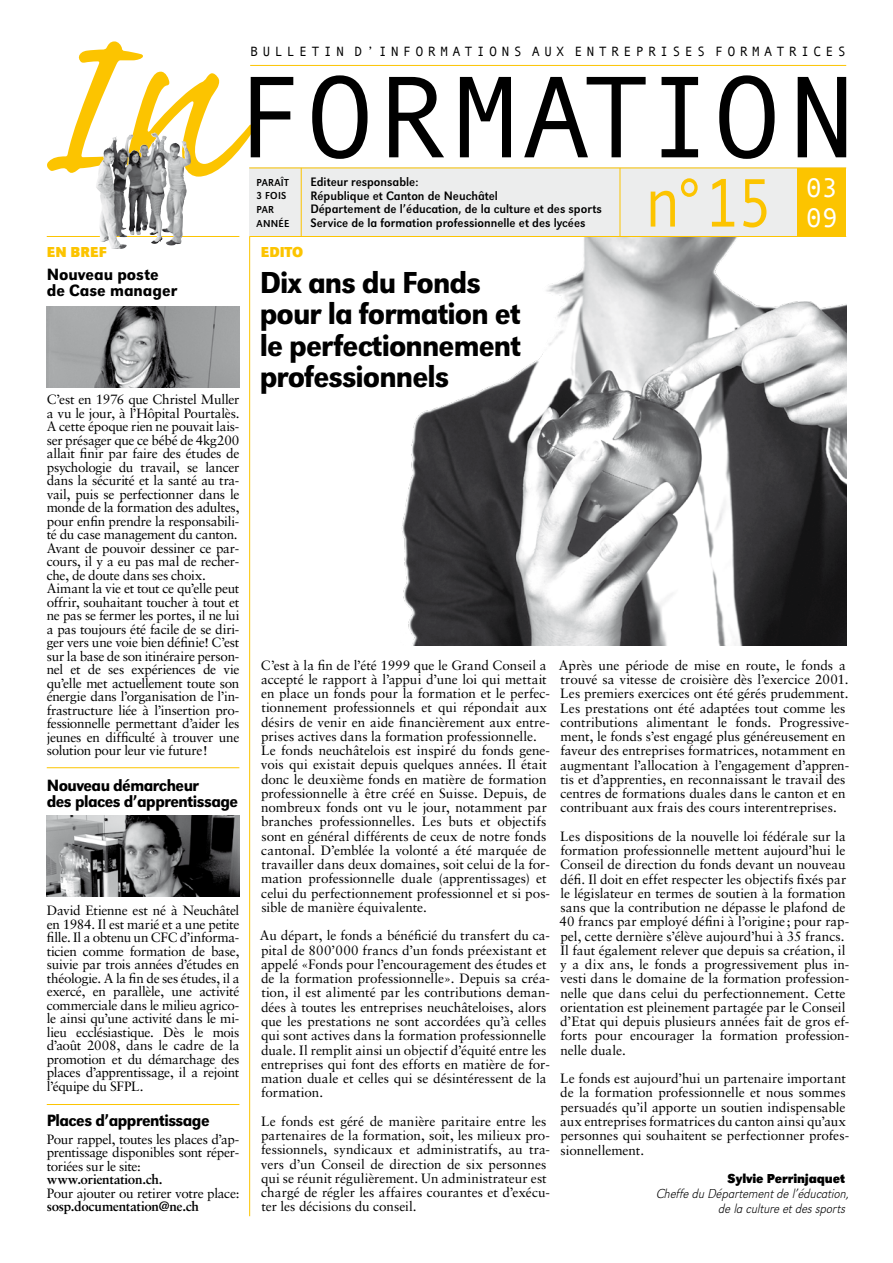
<style>
.page{position:relative;width:893px;height:1263px;background:#fff}
.page>*{position:absolute;margin:0;border:0;box-sizing:border-box;transform-origin:0 0}
.t1{font:68.7px "Andale Mono";color:#fcc400;scale:.9 1}
.t2{font:31.5px/31.5px "URW Grotesk T Medi Narr";letter-spacing:-.03em;color:#000}
.t3{font:27px/30px "Andale Mono";color:#fff}
.t4{font:16.95px/16.5px "URW Grotesk T Medi Narr";letter-spacing:-.03em;color:#000}
.t5{font:16.95px/16.5px "URW Grotesk T Medi Narr";color:#000}
.t6{font:15px "URW Grotesk T Bold Narr";color:#fcc400}
.t7{font:13.5px/14.2px "Sabon";letter-spacing:-.005em;color:#000}
.t8{font:13.5px/15px "URW Grotesk T Extr Ligh Narr Obli";letter-spacing:-.01em;color:#000;text-align:right}
.t9{font:13.5px "Andale Mono";letter-spacing:.31em;color:#000}
.t10{font:700 13.5px "Sabon";letter-spacing:-.02em;color:#000}
.t11{font:13.5px "Sabon";letter-spacing:-.025em;color:#000}
.t12{font:13.5px "URW Grotesk T Bold Narr";letter-spacing:-.01em;color:#000}
.t13{font:12.75px/13.5px "URW Grotesk T Regu Narr";color:#000}
.t14{font:10.5px/13.6px "URW Grotesk T Regu Narr";letter-spacing:.025em;color:#000}
</style>
<div class="page">
<img style="left:402px;top:237px;width:444px;height:409px">
<div style="left:249px;top:168px;width:597px;height:68px;background:#eceded"></div>
<hr style="left:47px;top:236px;width:192px;height:1px;background:#fcc400">
<div style="left:798px;top:168px;width:48px;height:69px;background:#fcc400"></div>
<svg style="left:47px;top:41px;width:246px;height:136px"></svg>
<svg style="left:312px;top:75px;width:56px;height:84px"></svg>
<svg style="left:389px;top:77px;width:55px;height:80px"></svg>
<svg style="left:460px;top:77px;width:51px;height:80px"></svg>
<svg style="left:524px;top:77px;width:122px;height:80px"></svg>
<svg style="left:662px;top:77px;width:36px;height:80px"></svg>
<svg style="left:719px;top:75px;width:56px;height:84px"></svg>
<svg style="left:798px;top:77px;width:48px;height:80px"></svg>
<hr style="left:249px;top:168px;width:597px;height:1px;background:#fcc400">
<hr style="left:250px;top:65px;width:596px;height:1px;background:#fcc400">
<hr style="left:250px;top:236px;width:596px;height:1px;background:#fcc400">
<hr style="left:620px;top:168px;width:1px;height:69px;background:#fcc400">
<hr style="left:301px;top:168px;width:1px;height:69px;background:#fcc400">
<hr style="left:249px;top:236px;width:1px;height:980px;background:#fcc400">
<img style="left:139px;top:133px;width:18px;height:25px">
<img style="left:47px;top:307px;width:192px;height:81px">
<img style="left:47px;top:815px;width:192px;height:81px">
<hr style="left:47px;top:767px;width:192px;height:1px;background:#fcc400">
<hr style="left:47px;top:1104px;width:192px;height:1px;background:#fcc400">
<p class="t9" style="left:250px;top:43px;width:597px">BULLETIN D’INFORMATIONS AUX ENTREPRISES FORMATRICES</p>
<p class="t14" style="left:257px;top:175px;width:34px">PARAÎT<br>3 FOIS<br>PAR<br>ANNÉE</p>
<h1 class="t1" style="left:644px;top:158px;width:145px">n°15</h1>
<p class="t13" style="left:310px;top:175px;width:293px">Editeur responsable:<br>République et Canton de Neuchâtel<br>Département de l’éducation, de la culture et des sports Service de la formation professionnelle et des lycées</p>
<h3 class="t3" style="left:806px;top:171px;width:34px">03<br>09</h3>
<p class="t6" style="left:47px;top:244px;width:61px">EN BREF</p>
<p class="t6" style="left:261px;top:243px;width:44px">EDITO</p>
<h2 class="t2" style="left:260px;top:266px;width:263px">Dix ans du Fonds pour la formation et le perfectionnement professionnels</h2>
<p class="t5" style="left:47px;top:266px;width:132px">Nouveau poste de Case manager</p>
<p class="t7" style="left:47px;top:393px;width:194px;line-height:13.5px">C’est en 1976 que Christel Muller a vu le jour, à l’Hôpital Pourtalès.<br>A cette époque rien ne pouvait lais&shy;ser présager que ce bébé de 4kg200 allait finir par faire des études de psychologie du travail, se lancer dans la sécurité et la santé au tra&shy;vail, puis se perfectionner dans le monde de la formation des adultes, pour enfin prendre la responsabili&shy;té du case management du canton.<br>Avant de pouvoir dessiner ce par&shy;cours, il y a eu pas mal de recher&shy;che, de doute dans ses choix.<br>Aimant la vie et tout ce qu’elle peut offrir, souhaitant toucher à tout et ne pas se fermer les portes, il ne lui a pas toujours été facile de se diri&shy;ger vers une voie bien définie! C’est sur la base de son itinéraire person&shy;nel et de ses expériences de vie qu’elle met actuellement toute son énergie dans l’organisation de l’in&shy;frastructure liée à l’insertion pro&shy;fessionnelle permettant d’aider les jeunes en difficulté à trouver une solution pour leur vie future!</p>
<p class="t4" style="left:47px;top:777px;width:193px">Nouveau démarcheur<br>des places d’apprentissage</p>
<p class="t7" style="left:261px;top:658px;width:291px">C’est à la fin de l’été 1999 que le Grand Conseil a accepté le rapport à l’appui d’une loi qui mettait en place un fonds pour la formation et le perfec&shy;tionnement professionnels et qui répondait aux désirs de venir en aide financièrement aux entre&shy;prises actives dans la formation professionnelle.<br>Le fonds neuchâtelois est inspiré du fonds gene&shy;vois qui existait depuis quelques années. Il était donc le deuxième fonds en matière de formation professionnelle à être créé en Suisse. Depuis, de nombreux fonds ont vu le jour, notamment par branches professionnelles. Les buts et objectifs sont en général différents de ceux de notre fonds cantonal. D’emblée la volonté a été marquée de travailler dans deux domaines, soit celui de la for&shy;mation professionnelle duale (apprentissages) et celui du perfectionnement professionnel et si pos&shy;sible de manière équivalente.</p>
<p class="t7" style="left:260px;top:928px;width:292px">Au départ, le fonds a bénéficié du transfert du ca&shy;pital de 800’000 francs d’un fonds préexistant et appelé «Fonds pour l’encouragement des études et de la formation professionnelle». Depuis sa créa&shy;tion, il est alimenté par les contributions deman&shy;dées à toutes les entreprises neuchâteloises, alors que les prestations ne sont accordées qu’à celles qui sont actives dans la formation professionnelle duale. Il remplit ainsi un objectif d’équité entre les entreprises qui font des efforts en matière de for&shy;mation duale et celles qui se désintéressent de la formation.</p>
<p class="t7" style="left:261px;top:1114px;width:291px">Le fonds est géré de manière paritaire entre les partenaires de la formation, soit, les milieux pro&shy;fessionnels, syndicaux et administratifs, au tra&shy;vers d’un Conseil de direction de six personnes qui se réunit régulièrement. Un administrateur est chargé de régler les affaires courantes et d’exécu&shy;ter les décisions du conseil.</p>
<p class="t7" style="left:47px;top:904px;width:194px;line-height:13.5px;text-align:justify">David Etienne est né à Neuchâtel en 1984. Il est marié et a une petite fille. Il a obtenu un CFC d’informa&shy;ticien comme formation de base, suivie par trois années d’études en théologie. A la fin de ses études, il a exercé, en parallèle, une activité commerciale dans le milieu agrico&shy;le ainsi qu’une activité dans le mi&shy;lieu ecclésiastique. Dès le mois d’août 2008, dans le cadre de la promotion et du démarchage des places d’apprentissage, il a rejoint l’équipe du SFPL.</p>
<p class="t4" style="left:47px;top:1112px;width:164px">Places d’apprentissage</p>
<p class="t7" style="left:47px;top:1132px;width:194px;line-height:13.5px;text-align:justify">Pour rappel, toutes les places d’ap&shy;prentissage disponibles sont réper&shy;toriées sur le site:</p>
<p class="t10" style="left:47px;top:1171px;width:117px">www.orientation.ch.</p>
<p class="t11" style="left:47px;top:1185px;width:194px">Pour ajouter ou retirer votre place:</p>
<p class="t10" style="left:47px;top:1198px;width:154px">sosp.documentation@ne.ch</p>
<p class="t7" style="left:559px;top:658px;width:292px">Après une période de mise en route, le fonds a trouvé sa vitesse de croisière dès l’exercice 2001.<br>Les premiers exercices ont été gérés prudemment.<br>Les prestations ont été adaptées tout comme les contributions alimentant le fonds. Progressive&shy;ment, le fonds s’est engagé plus généreusement en faveur des entreprises formatrices, notamment en augmentant l’allocation à l’engagement d’appren&shy;tis et d’apprenties, en reconnaissant le travail des centres de formations duales dans le canton et en contribuant aux frais des cours interentreprises.</p>
<p class="t7" style="left:559px;top:829px;width:291px">Les dispositions de la nouvelle loi fédérale sur la formation professionnelle mettent aujourd’hui le Conseil de direction du fonds devant un nouveau défi. Il doit en effet respecter les objectifs fixés par le législateur en termes de soutien à la formation sans que la contribution ne dépasse le plafond de 40 francs par employé défini à l’origine; pour rap&shy;pel, cette dernière s’élève aujourd’hui à 35 francs.<br>Il faut également relever que depuis sa création, il y a dix ans, le fonds a progressivement plus in&shy;vesti dans le domaine de la formation profession&shy;nelle que dans celui du perfectionnement. Cette orientation est pleinement partagée par le Conseil d’Etat qui depuis plusieurs années fait de gros ef&shy;forts pour encourager la formation profession&shy;nelle duale.</p>
<p class="t7" style="left:560px;top:1071px;width:291px">Le fonds est aujourd’hui un partenaire important de la formation professionnelle et nous sommes persuadés qu’il apporte un soutien indispensable aux entreprises formatrices du canton ainsi qu’aux personnes qui souhaitent se perfectionner profes&shy;sionnellement.</p>
<p class="t12" style="left:728px;top:1171px;width:119px">Sylvie Perrinjaquet</p>
<p class="t8" style="left:657px;top:1186px;width:194px">Cheffe du Département de l’éducation, de la culture et des sports</p>
</div>
